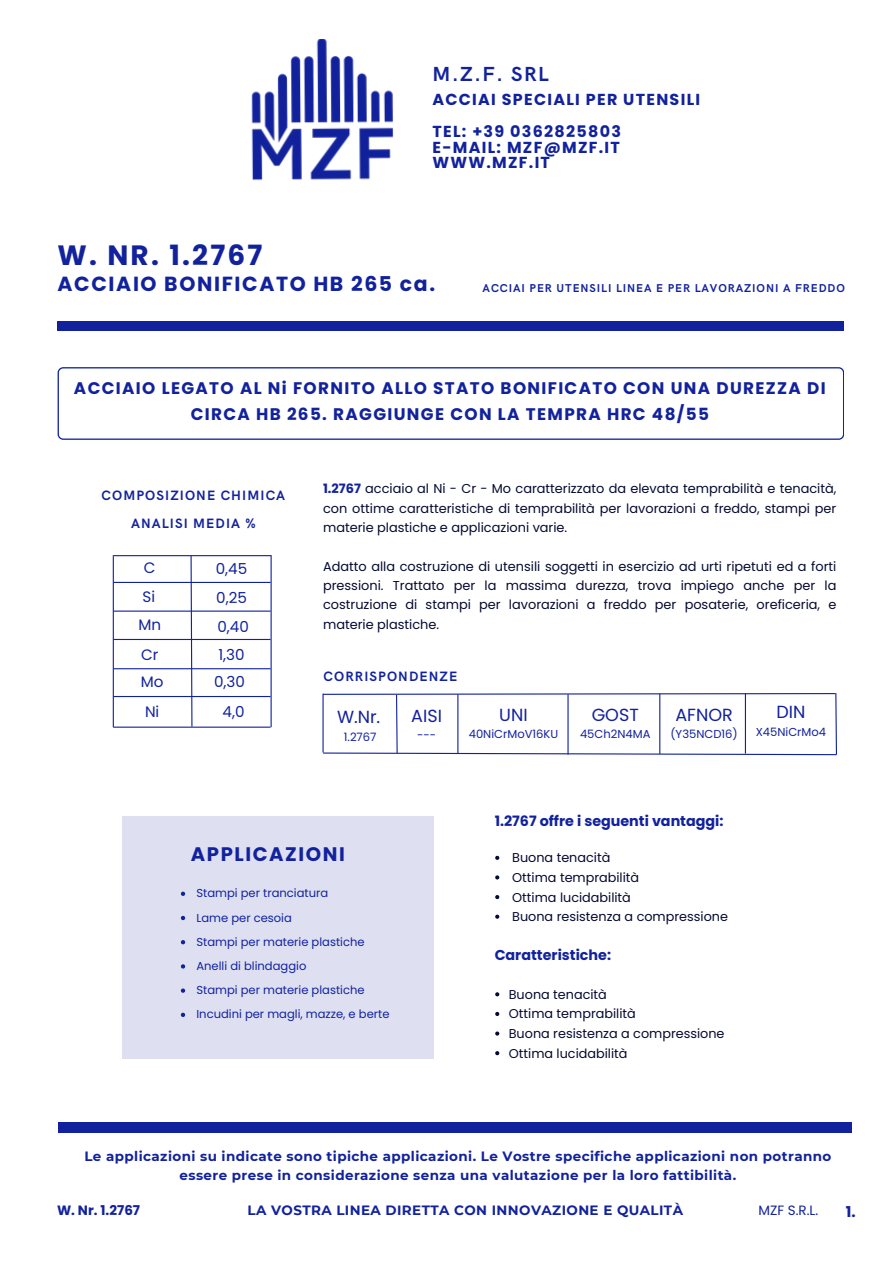
<style>
.page{position:relative;width:893px;height:1264px;background:#fff}
.page>*{position:absolute;margin:0;border:0;box-sizing:border-box;transform-origin:0 0}
.t1{font:700 27.9px "Poppins";letter-spacing:.08em;color:#12229d}
.t2{font:700 20.4px "Poppins";letter-spacing:.08em;color:#12229d}
.t3{font:700 20.4px "HK Grotesk";color:#12229d}
.t4{font:700 19.65px "Poppins";letter-spacing:.08em;color:#12229d}
.t5{font:17.55px "Poppins";color:#12229d}
.t6{font:700 16.8px/25.8px "Poppins";letter-spacing:.08em;color:#12229d;text-align:center}
.t7{font:700 15.9px "Poppins";letter-spacing:.08em;color:#12229d}
.t8{font:15.15px "Poppins";color:#12229d}
.t9{font:700 15px "Poppins";color:#12229d}
.t10{font:700 14.25px "Poppins";color:#12229d}
.t11{font:700 13.65px "HK Grotesk";letter-spacing:.08em;color:#12229d}
.t12{font:700 13.5px/19px "Montserrat";letter-spacing:.03em;color:#12229d;text-align:center}
.t13{font:700 13.5px "Poppins";color:#12229d}
.t14{font:13.5px "Poppins";color:#12229d}
.t15{font:12.9px/19.4px "Poppins";color:#050a30;text-align:justify}
.t16{font:12.75px "Poppins";color:#050a30}
.t17{font:11.55px "Poppins";color:#12229d}
.t18{font:700 11.4px "HK Grotesk";letter-spacing:.08em;color:#12229d}
.s1{font-weight:700;color:#12229d}
</style>
<div class="page">
<div style="left:58px;top:322px;width:785px;height:9px;background:#12229d"></div>
<div style="left:122px;top:816px;width:312px;height:243px;background:#dee0f1"></div>
<svg style="left:181px;top:891px;width:4px;height:4px"></svg>
<svg style="left:181px;top:915px;width:4px;height:5px"></svg>
<svg style="left:181px;top:940px;width:4px;height:4px"></svg>
<svg style="left:181px;top:964px;width:4px;height:4px"></svg>
<svg style="left:181px;top:988px;width:4px;height:4px"></svg>
<svg style="left:181px;top:1012px;width:4px;height:5px"></svg>
<svg style="left:58px;top:367px;width:786px;height:73px"></svg>
<hr style="left:113px;top:555px;width:158px;height:1px;background:#12229d">
<hr style="left:113px;top:582px;width:157px;height:1px;background:#12229d">
<hr style="left:113px;top:610px;width:157px;height:1px;background:#12229d">
<hr style="left:113px;top:639px;width:157px;height:1px;background:#12229d">
<hr style="left:113px;top:668px;width:157px;height:1px;background:#12229d">
<hr style="left:113px;top:696px;width:157px;height:1px;background:#12229d">
<hr style="left:113px;top:726px;width:157px;height:1px;background:#12229d">
<hr style="left:113px;top:556px;width:1px;height:171px;background:#12229d">
<hr style="left:270px;top:555px;width:2px;height:172px;background:#12229d">
<svg style="left:495px;top:855px;width:4px;height:4px"></svg>
<svg style="left:495px;top:875px;width:4px;height:4px"></svg>
<svg style="left:495px;top:895px;width:4px;height:4px"></svg>
<svg style="left:495px;top:914px;width:4px;height:4px"></svg>
<svg style="left:495px;top:992px;width:4px;height:4px"></svg>
<svg style="left:495px;top:1011px;width:4px;height:4px"></svg>
<svg style="left:495px;top:1031px;width:4px;height:4px"></svg>
<svg style="left:495px;top:1051px;width:4px;height:4px"></svg>
<svg style="left:190px;top:555px;width:3px;height:172px"></svg>
<div style="left:58px;top:1122px;width:793px;height:10px;background:#12229d"></div>
<svg style="left:322px;top:693px;width:515px;height:62px"></svg>
<img style="left:251px;top:39px;width:143px;height:142px">
<p class="t3" style="left:432px;top:63px;width:118px">M.Z.F. SRL</p>
<p class="t7" style="left:432px;top:89px;width:269px">ACCIAI SPECIALI PER UTENSILI</p>
<p class="t7" style="left:432px;top:120px;width:190px">TEL: +39 0362825803</p>
<p class="t7" style="left:432px;top:136px;width:189px">E-MAIL: MZF@MZF.IT</p>
<p class="t7" style="left:432px;top:152px;width:119px">WWW.MZF.IT</p>
<p class="t1" style="left:58px;top:236px;width:206px">W. NR. 1.2767</p>
<p class="t2" style="left:58px;top:269px;width:379px">ACCIAIO BONIFICATO HB 265 ca.</p>
<p class="t18" style="left:482px;top:281px;width:364px">ACCIAI PER UTENSILI LINEA E PER LAVORAZIONI A FREDDO</p>
<p class="t6" style="left:74px;top:375px;width:753px">ACCIAIO LEGATO AL Ni FORNITO ALLO STATO BONIFICATO CON UNA DUREZZA DI<br>CIRCA HB 265. RAGGIUNGE CON LA TEMPRA HRC 48/55</p>
<p class="t11" style="left:102px;top:488px;width:185px">COMPOSIZIONE CHIMICA</p>
<p class="t11" style="left:131px;top:515px;width:126px">ANALISI MEDIA %</p>
<p class="t8" style="left:144px;top:557px;width:13px">C</p>
<p class="t8" style="left:142px;top:586px;width:14px">Si</p>
<p class="t8" style="left:138px;top:614px;width:24px">Mn</p>
<p class="t8" style="left:141px;top:644px;width:19px">Cr</p>
<p class="t8" style="left:216px;top:558px;width:33px">0,45</p>
<p class="t8" style="left:216px;top:587px;width:32px">0,25</p>
<p class="t8" style="left:217px;top:615px;width:33px">0,40</p>
<p class="t8" style="left:218px;top:644px;width:28px">1,30</p>
<p class="t8" style="left:141px;top:671px;width:24px">Mo</p>
<p class="t8" style="left:214px;top:671px;width:32px">0,30</p>
<p class="t8" style="left:145px;top:701px;width:16px">Ni</p>
<p class="t8" style="left:222px;top:701px;width:23px">4,0</p>
<p class="t15" style="left:323px;top:479px;width:515px"><span class="s1">1.2767</span> acciaio al Ni - Cr - Mo caratterizzato da elevata temprabilità e tenacità, con ottime caratteristiche di temprabilità per lavorazioni a freddo, stampi per materie plastiche e applicazioni varie.</p>
<p class="t15" style="left:323px;top:556px;width:515px">Adatto alla costruzione di utensili soggetti in esercizio ad urti ripetuti ed a forti pressioni. Trattato per la massima durezza, trova impiego anche per la costruzione di stampi per lavorazioni a freddo per posaterie, oreficeria, e materie plastiche.</p>
<p class="t11" style="left:323px;top:669px;width:135px">CORRISPONDENZE</p>
<p class="t5" style="left:337px;top:705px;width:45px">W.Nr.</p>
<p class="t17" style="left:344px;top:728px;width:34px">1.2767</p>
<p class="t5" style="left:411px;top:703px;width:32px">AISI</p>
<p class="t17" style="left:417px;top:727px;width:21px">---</p>
<p class="t5" style="left:499px;top:702px;width:30px">UNI</p>
<p class="t17" style="left:468px;top:726px;width:91px">40NiCrMoV16KU</p>
<p class="t5" style="left:591px;top:702px;width:49px">GOST</p>
<p class="t17" style="left:580px;top:726px;width:72px">45Ch2N4MA</p>
<p class="t5" style="left:675px;top:702px;width:59px">AFNOR</p>
<p class="t17" style="left:670px;top:726px;width:69px">(Y35NCD16)</p>
<p class="t5" style="left:776px;top:700px;width:30px">DIN</p>
<p class="t17" style="left:755px;top:723px;width:72px">X45NiCrMo4</p>
<p class="t4" style="left:191px;top:840px;width:155px">APPLICAZIONI</p>
<p class="t17" style="left:196px;top:885px;width:133px">Stampi per tranciatura</p>
<p class="t17" style="left:196px;top:909px;width:97px">Lame per cesoia</p>
<p class="t17" style="left:196px;top:933px;width:170px">Stampi per materie plastiche</p>
<p class="t17" style="left:196px;top:957px;width:111px">Anelli di blindaggio</p>
<p class="t17" style="left:196px;top:982px;width:170px">Stampi per materie plastiche</p>
<p class="t17" style="left:196px;top:1006px;width:194px">Incudini per magli, mazze, e berte</p>
<p class="t10" style="left:494px;top:810px;width:230px">1.2767 offre i seguenti vantaggi:</p>
<p class="t16" style="left:512px;top:849px;width:100px">Buona tenacità</p>
<p class="t16" style="left:512px;top:868px;width:128px">Ottima temprabilità</p>
<p class="t16" style="left:512px;top:888px;width:120px">Ottima lucidabilità</p>
<p class="t16" style="left:512px;top:907px;width:217px">Buona resistenza a compressione</p>
<p class="t10" style="left:494px;top:944px;width:118px">Caratteristiche:</p>
<p class="t16" style="left:508px;top:985px;width:100px">Buona tenacità</p>
<p class="t16" style="left:508px;top:1005px;width:128px">Ottima temprabilità</p>
<p class="t16" style="left:508px;top:1024px;width:217px">Buona resistenza a compressione</p>
<p class="t16" style="left:508px;top:1044px;width:120px">Ottima lucidabilità</p>
<p class="t12" style="left:84px;top:1146px;width:748px">Le applicazioni su indicate sono tipiche applicazioni. Le Vostre specifiche applicazioni non potranno essere prese in considerazione senza una valutazione per la loro fattibilità.</p>
<p class="t13" style="left:57px;top:1200px;width:85px">W. Nr. 1.2767</p>
<p class="t12" style="left:247px;top:1200px;width:437px">LA VOSTRA LINEA DIRETTA CON INNOVAZIONE E QUALITÀ</p>
<p class="t14" style="left:758px;top:1200px;width:61px">MZF S.R.L.</p>
<p class="t9" style="left:845px;top:1201px;width:11px">1.</p>
</div>
